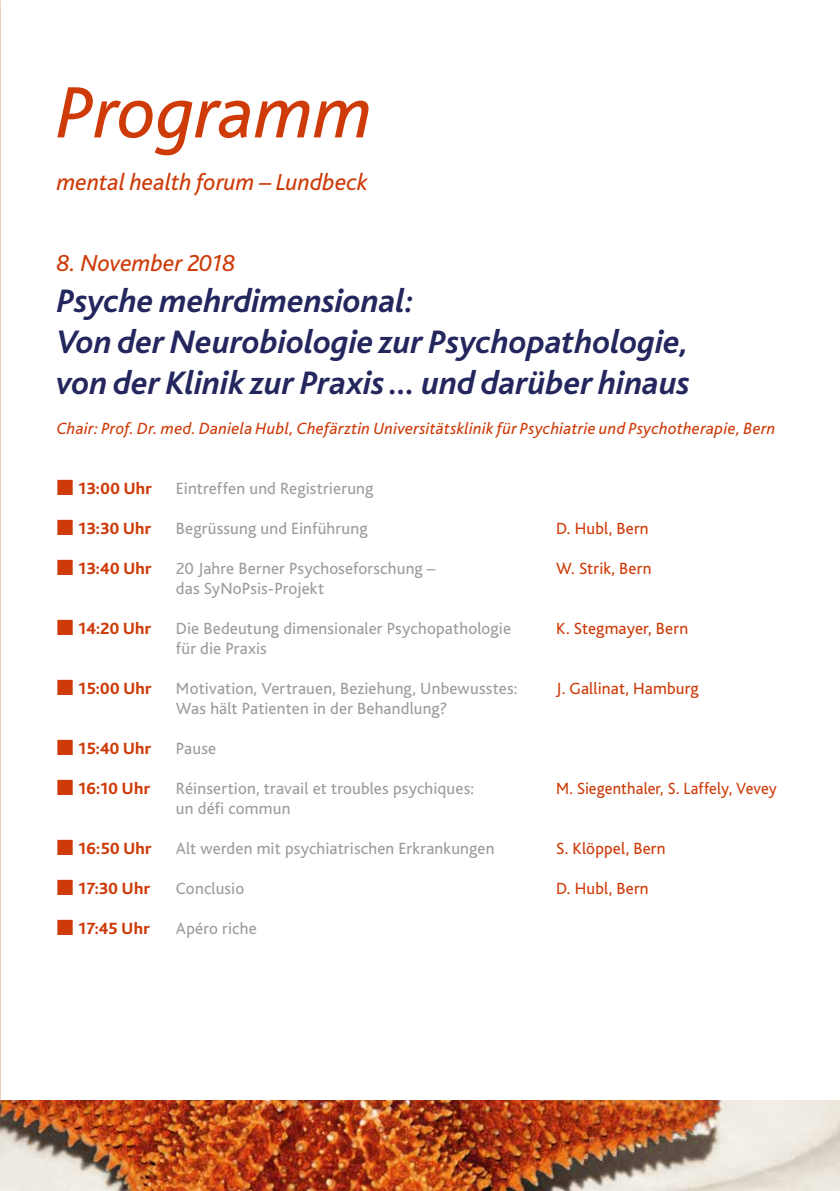
<style>
.page{position:relative;width:840px;height:1191px;background:#fff}
.page>*{position:absolute;margin:0;border:0;box-sizing:border-box;transform-origin:0 0}
.t1{font:italic 76px "Bliss";color:#ce3b09}
.t2{font:italic 700 34px/40.8px "Bliss";color:#24275e}
.t3{font:italic 24.2px "Bliss";color:#ce3b09}
.t4{font:17px "Bliss";letter-spacing:.01em;color:#9c9c9d}
.t5{font:italic 17px "Bliss";letter-spacing:.015em;color:#ce3b09}
.t6{font:800 17px "Bliss";letter-spacing:.015em;color:#ce3b09}
.t7{font:17px "Bliss";letter-spacing:.01em;color:#ce3b09}
.t8{font:17px "Bliss";letter-spacing:.01em;color:#ce3b09;scale:.96 1}
</style>
<div class="page">
<img style="left:0;top:1100px;width:839px;height:91px">
<h1 class="t1" style="left:57px;top:73px;width:317px">Programm</h1>
<h3 class="t3" style="left:57px;top:169px;width:312px">mental health forum – Lundbeck</h3>
<h3 class="t3" style="left:57px;top:251px;width:180px">8. November 2018</h3>
<h2 class="t2" style="left:57px;top:281px;width:634px">Psyche mehrdimensional:<br>Von der Neurobiologie zur Psychopathologie, von der Klinik zur Praxis… und darüber hinaus</h2>
<p class="t5" style="left:57px;top:419px;width:719px">Chair: Prof. Dr. med. Daniela Hubl, Chefärztin Universitätsklinik für Psychiatrie und Psychotherapie, Bern</p>
<p class="t6" style="left:57px;top:479px;width:97px">■ 13:00 Uhr</p>
<p class="t4" style="left:176px;top:479px;width:199px">Eintreffen und Registrierung</p>
<p class="t6" style="left:57px;top:519px;width:96px">■ 13:30 Uhr</p>
<p class="t4" style="left:176px;top:519px;width:193px">Begrüssung und Einführung</p>
<p class="t7" style="left:556px;top:519px;width:94px">D. Hubl, Bern</p>
<p class="t6" style="left:57px;top:559px;width:96px">■ 13:40 Uhr</p>
<p class="t4" style="left:176px;top:559px;width:261px">20 Jahre Berner Psychoseforschung –</p>
<p class="t7" style="left:556px;top:559px;width:97px">W. Strik, Bern</p>
<p class="t4" style="left:176px;top:579px;width:150px">das SyNoPsis-Projekt</p>
<p class="t6" style="left:57px;top:619px;width:96px">■ 14:20 Uhr</p>
<p class="t4" style="left:176px;top:619px;width:336px">Die Bedeutung dimensionaler Psychopathologie</p>
<p class="t7" style="left:556px;top:619px;width:133px">K. Stegmayer, Bern</p>
<p class="t4" style="left:176px;top:639px;width:92px">für die Praxis</p>
<p class="t6" style="left:57px;top:679px;width:96px">■ 15:00 Uhr</p>
<p class="t4" style="left:176px;top:679px;width:343px">Motivation, Vertrauen, Beziehung, Unbewusstes:</p>
<p class="t7" style="left:556px;top:679px;width:144px">J. Gallinat, Hamburg</p>
<p class="t4" style="left:176px;top:699px;width:273px">Was hält Patienten in der Behandlung?</p>
<p class="t6" style="left:57px;top:739px;width:96px">■ 15:40 Uhr</p>
<p class="t4" style="left:176px;top:739px;width:42px">Pause</p>
<p class="t6" style="left:57px;top:779px;width:95px">■ 16:10 Uhr</p>
<p class="t4" style="left:176px;top:779px;width:299px">Réinsertion, travail et troubles psychiques:</p>
<p class="t8" style="left:556px;top:779px;width:231px">M. Siegenthaler, S. Laffely, Vevey</p>
<p class="t4" style="left:176px;top:799px;width:116px">un défi commun</p>
<p class="t6" style="left:57px;top:839px;width:96px">■ 16:50 Uhr</p>
<p class="t4" style="left:176px;top:839px;width:320px">Alt werden mit psychiatrischen Erkrankungen</p>
<p class="t7" style="left:556px;top:839px;width:111px">S. Klöppel, Bern</p>
<p class="t6" style="left:57px;top:879px;width:95px">■ 17:30 Uhr</p>
<p class="t4" style="left:176px;top:879px;width:70px">Conclusio</p>
<p class="t7" style="left:556px;top:879px;width:94px">D. Hubl, Bern</p>
<p class="t6" style="left:57px;top:919px;width:94px">■ 17:45 Uhr</p>
<p class="t4" style="left:176px;top:919px;width:82px">Apéro riche</p>
</div>
